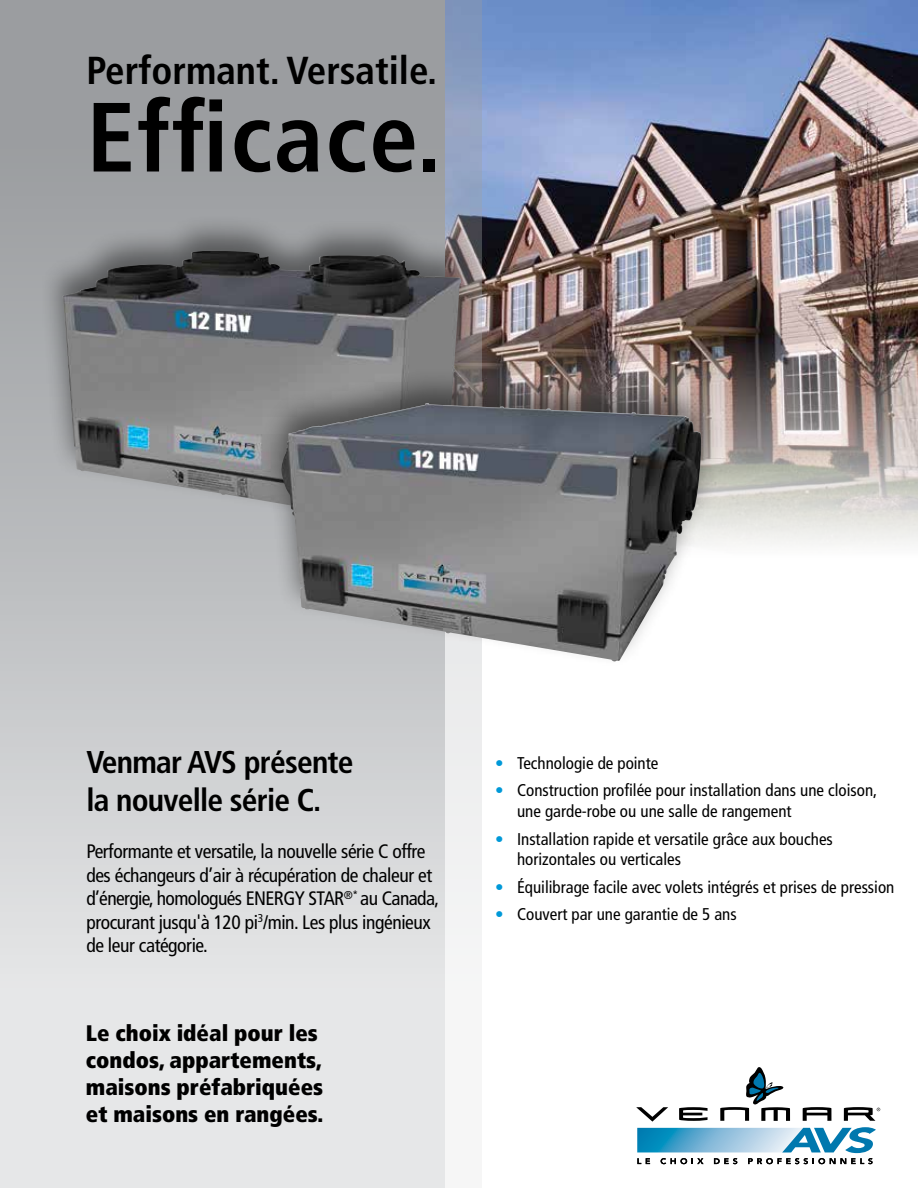
<style>
.page{position:relative;width:918px;height:1188px;background:#fff}
.page>*{position:absolute;margin:0;border:0;box-sizing:border-box;transform-origin:0 0}
.t1{font:700 condensed 98.25px "Frutiger";letter-spacing:.02em;color:#000}
.t2{font:700 condensed 39px "Frutiger";color:#000}
.t3{font:700 condensed 31.5px/37.8px "Frutiger";letter-spacing:-.025em;color:#000}
.t4{font:900 condensed 22.5px/27px "Frutiger";color:#000}
.t5{font:condensed 19.5px/23.4px "Frutiger";letter-spacing:-.02em;color:#000}
.t6{font:condensed 16.95px/20.4px "Frutiger";color:#000}
.s1{color:#0099d8}
</style>
<div class="page">
<img style="left:482px;top:0;width:436px;height:545px">
<svg style="left:444px;top:0;width:38px;height:1188px"></svg>
<div style="left:0;top:0;width:444px;height:1188px;background:linear-gradient(to bottom,#919397,#eff0f1)"></div>
<div style="left:39px;top:214px;width:442px;height:316px;background:#000;opacity:.47"></div>
<img style="left:63px;top:251px;width:398px;height:272px">
<div style="left:258px;top:367px;width:464px;height:301px;background:#000;opacity:.47"></div>
<img style="left:281px;top:403px;width:420px;height:259px">
<svg style="left:636px;top:1067px;width:244px;height:97px"></svg>
<h2 class="t2" style="left:86px;top:47px;width:352px">Performant. Versatile.</h2>
<h1 class="t1" style="left:86px;top:79px;width:357px">Efficace.</h1>
<h3 class="t3" style="left:86px;top:743px;width:269px">Venmar AVS présente la nouvelle série C.</h3>
<p class="t5" style="left:86px;top:840px;width:354px">Performante et versatile, la nouvelle série C offre des échangeurs d’air à récupération de chaleur et d’énergie, homologués ENERGY STAR<sup>®*</sup> au Canada, procurant jusqu'à 120 pi<sup>3</sup>/min. Les plus ingénieux de leur catégorie.</p>
<h3 class="t4" style="left:86px;top:1020px;width:239px">Le choix idéal pour les condos, appartements, maisons préfabriquées et maisons en rangées.</h3>
<p class="t6" style="left:495px;top:753px;width:165px"><span class="s1">•</span> Technologie de pointe</p>
<p class="t6" style="left:517px;top:781px;width:362px;text-indent:-22px"><span class="s1">•</span> Construction profilée pour installation dans une cloison, une garde-robe ou une salle de rangement</p>
<p class="t6" style="left:517px;top:829px;width:317px;text-indent:-22px"><span class="s1">•</span> Installation rapide et versatile grâce aux bouches horizontales ou verticales</p>
<p class="t6" style="left:495px;top:877px;width:401px"><span class="s1">•</span> Équilibrage facile avec volets intégrés et prises de pression</p>
<p class="t6" style="left:495px;top:904px;width:243px"><span class="s1">•</span> Couvert par une garantie de 5 ans</p>
</div>
